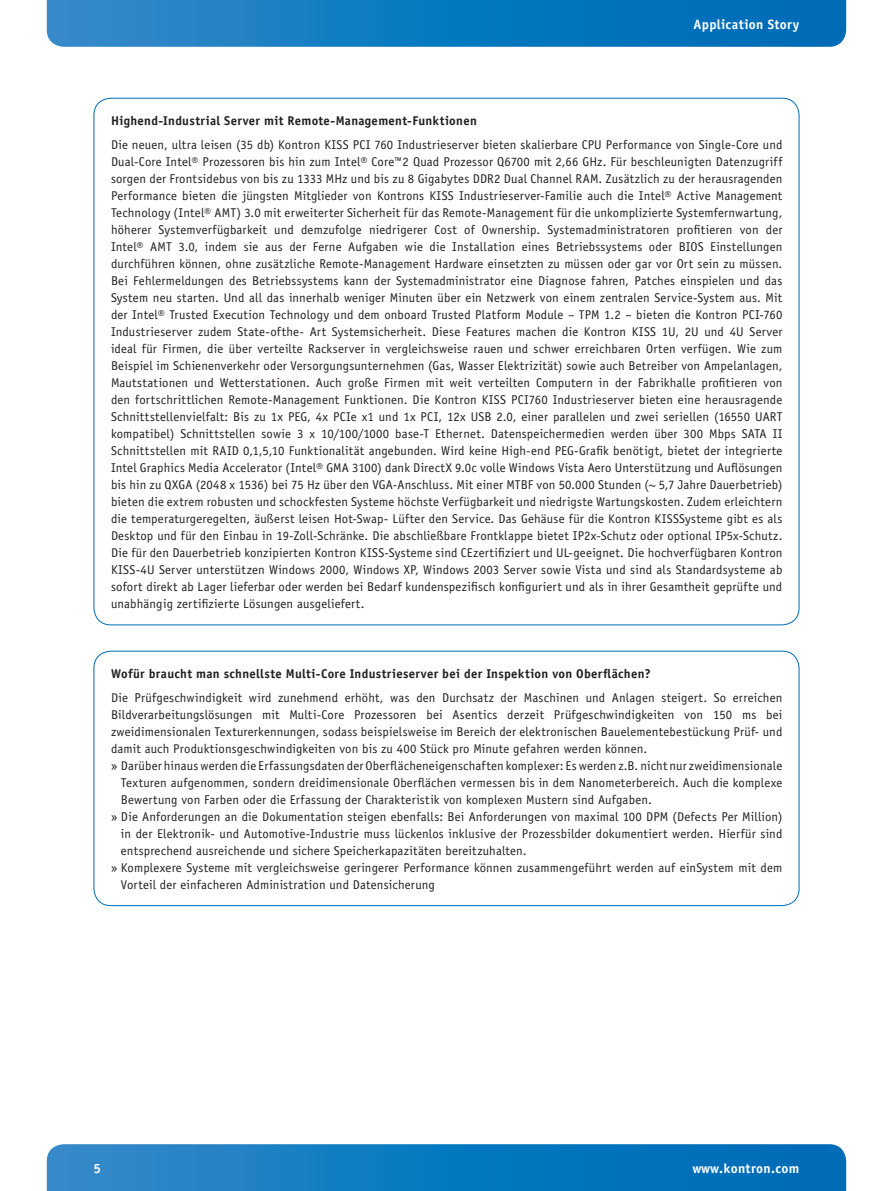
<style>
.page{position:relative;width:893px;height:1191px;background:#fff}
.page>*{position:absolute;margin:0;border:0;box-sizing:border-box;transform-origin:0 0}
.t1{font:700 13.5px "Officina Sans";letter-spacing:.025em;color:#fff}
.t2{font:12.75px/17px "Officina Sans";letter-spacing:.015em;color:#231f20;text-align:justify}
.t3{font:700 12.75px "Officina Sans";letter-spacing:.025em;color:#231f20}
</style>
<div class="page">
<svg style="left:47px;top:0;width:799px;height:47px;background:#117ac0"></svg>
<svg style="left:47px;top:1144px;width:799px;height:47px;background:#117ac0"></svg>
<div style="left:94px;top:651px;width:705px;height:255px;border:1px solid #006bb6;border-radius:17px"></div>
<p class="t1" style="left:693px;top:19px;width:108px">Application Story</p>
<p class="t3" style="left:111px;top:116px;width:367px">Highend-Industrial Server mit Remote-Management-Funktionen</p>
<p class="t2" style="left:111px;top:137px;width:673px">Die neuen, ultra leisen (35 db) Kontron KISS PCI 760 Industrieserver bieten skalierbare CPU Performance von Single-Core und Dual-Core Intel® Prozessoren bis hin zum Intel® Core™2 Quad Prozessor Q6700 mit 2,66 GHz. Für beschleunigten Datenzugriff sorgen der Frontsidebus von bis zu 1333 MHz und bis zu 8 Gigabytes DDR2 Dual Channel RAM. Zusätzlich zu der herausragenden Performance bieten die jüngsten Mitglieder von Kontrons KISS Industrieserver-Familie auch die Intel® Active Management Technology (Intel® AMT) 3.0 mit erweiterter Sicherheit für das Remote-Management für die unkomplizierte Systemfernwartung, höherer Systemverfügbarkeit und demzufolge niedrigerer Cost of Ownership. Systemadministratoren profitieren von der Intel® AMT 3.0, indem sie aus der Ferne Aufgaben wie die Installation eines Betriebssystems oder BIOS Einstellungen durchführen können, ohne zusätzliche Remote-Management Hardware einsetzten zu müssen oder gar vor Ort sein zu müssen.<br>Bei Fehlermeldungen des Betriebssystems kann der Systemadministrator eine Diagnose fahren, Patches einspielen und das System neu starten. Und all das innerhalb weniger Minuten über ein Netzwerk von einem zentralen Service-System aus. Mit der Intel® Trusted Execution Technology und dem onboard Trusted Platform Module – TPM 1.2 – bieten die Kontron PCI-760<br>Industrieserver zudem State-ofthe- Art Systemsicherheit. Diese Features machen die Kontron KISS 1U, 2U und 4U Server ideal für Firmen, die über verteilte Rackserver in vergleichsweise rauen und schwer erreichbaren Orten verfügen. Wie zum Beispiel im Schienenverkehr oder Versorgungsunternehmen (Gas, Wasser Elektrizität) sowie auch Betreiber von Ampelanlagen, Mautstationen und Wetterstationen. Auch große Firmen mit weit verteilten Computern in der Fabrikhalle profitieren von den fortschrittlichen Remote-Management Funktionen. Die Kontron KISS PCI760 Industrieserver bieten eine herausragende Schnittstellenvielfalt: Bis zu 1x PEG, 4x PCIe x1 und 1x PCI, 12x USB 2.0, einer parallelen und zwei seriellen (16550 UART kompatibel) Schnittstellen sowie 3 x 10/100/1000 base-T Ethernet. Datenspeichermedien werden über 300 Mbps SATA II Schnittstellen mit RAID 0,1,5,10 Funktionalität angebunden. Wird keine High-end PEG-Grafik benötigt, bietet der integrierte Intel Graphics Media Accelerator (Intel® GMA 3100) dank DirectX 9.0c volle Windows Vista Aero Unterstützung und Auflösungen bis hin zu QXGA (2048 x 1536) bei 75 Hz über den VGA-Anschluss. Mit einer MTBF von 50.000 Stunden (~ 5,7 Jahre Dauerbetrieb) bieten die extrem robusten und schockfesten Systeme höchste Verfügbarkeit und niedrigste Wartungskosten. Zudem erleichtern die temperaturgeregelten, äußerst leisen Hot-Swap- Lüfter den Service. Das Gehäuse für die Kontron KISSSysteme gibt es als Desktop und für den Einbau in 19-Zoll-Schränke. Die abschließbare Frontklappe bietet IP2x-Schutz oder optional IP5x-Schutz.<br>Die für den Dauerbetrieb konzipierten Kontron KISS-Systeme sind CEzertifiziert und UL-geeignet. Die hochverfügbaren Kontron KISS-4U Server unterstützen Windows 2000, Windows XP, Windows 2003 Server sowie Vista und sind als Standardsysteme ab sofort direkt ab Lager lieferbar oder werden bei Bedarf kundenspezifisch konfiguriert und als in ihrer Gesamtheit geprüfte und unabhängig zertifizierte Lösungen ausgeliefert.</p>
<p class="t3" style="left:111px;top:668px;width:541px">Wofür braucht man schnellste Multi-Core Industrieserver bei der Inspektion von Oberflächen?</p>
<p class="t2" style="left:111px;top:690px;width:673px">Die Prüfgeschwindigkeit wird zunehmend erhöht, was den Durchsatz der Maschinen und Anlagen steigert. So erreichen</p>
<p class="t2" style="left:111px;top:707px;width:673px">Bildverarbeitungslösungen mit Multi-Core Prozessoren bei Asentics derzeit Prüfgeschwindigkeiten von 150 ms bei</p>
<p class="t2" style="left:111px;top:724px;width:673px">zweidimensionalen Texturerkennungen, sodass beispielsweise im Bereich der elektronischen Bauelementebestückung Prüf- und</p>
<p class="t2" style="left:111px;top:741px;width:538px">damit auch Produktionsgeschwindigkeiten von bis zu 400 Stück pro Minute gefahren werden können.</p>
<p class="t2" style="left:111px;top:758px;width:673px">» Darüber hinaus werden die Erfassungsdaten der Oberflächeneigenschaften komplexer: Es werden z.B. nicht nur zweidimensionale</p>
<p class="t2" style="left:121px;top:775px;width:663px">Texturen aufgenommen, sondern dreidimensionale Oberflächen vermessen bis in dem Nanometerbereich. Auch die komplexe</p>
<p class="t2" style="left:121px;top:792px;width:532px">Bewertung von Farben oder die Erfassung der Charakteristik von komplexen Mustern sind Aufgaben.</p>
<p class="t2" style="left:111px;top:809px;width:673px">» Die Anforderungen an die Dokumentation steigen ebenfalls: Bei Anforderungen von maximal 100 DPM (Defects Per Million)</p>
<p class="t2" style="left:121px;top:826px;width:663px">in der Elektronik- und Automotive-Industrie muss lückenlos inklusive der Prozessbilder dokumentiert werden. Hierfür sind</p>
<p class="t2" style="left:121px;top:843px;width:407px">entsprechend ausreichende und sichere Speicherkapazitäten bereitzuhalten.</p>
<p class="t2" style="left:111px;top:860px;width:673px">» Komplexere Systeme mit vergleichsweise geringerer Performance können zusammengeführt werden auf einSystem mit dem</p>
<p class="t2" style="left:121px;top:877px;width:316px">Vorteil der einfacheren Administration und Datensicherung</p>
<p class="t1" style="left:94px;top:1163px;width:9px">5</p>
<p class="t1" style="left:692px;top:1163px;width:109px">www.kontron.com</p>
</div>
